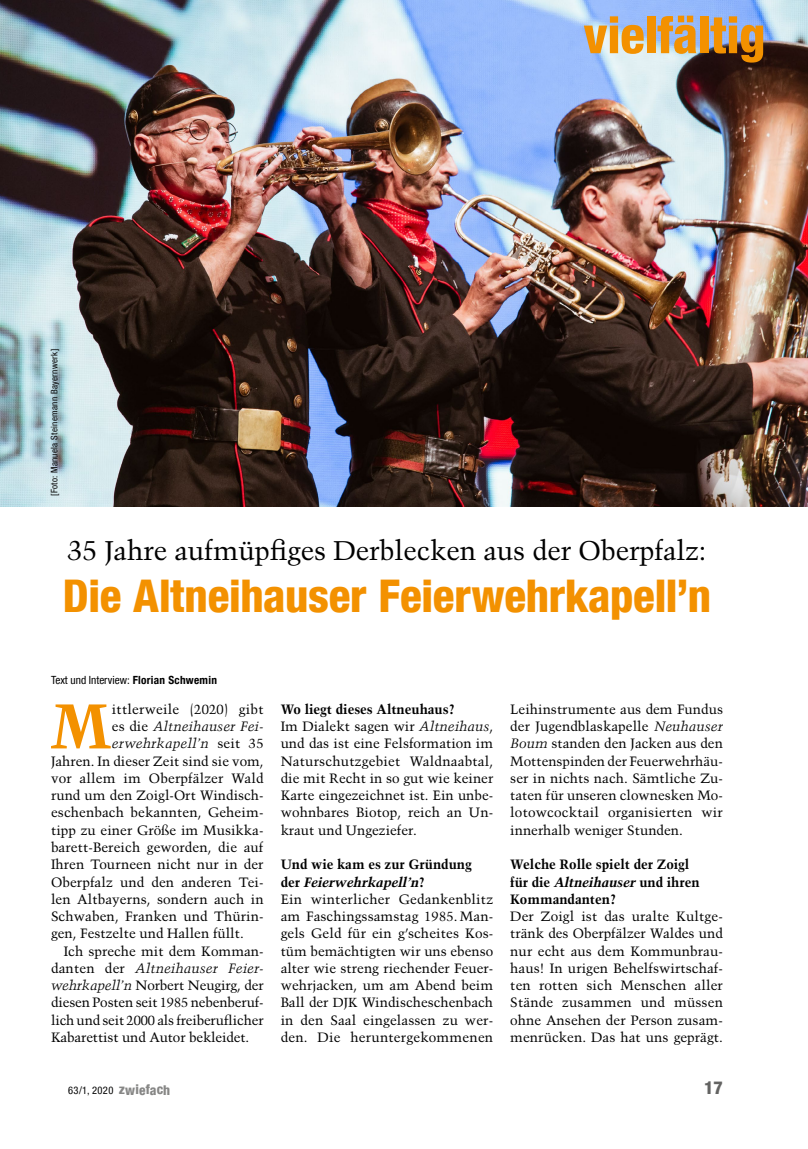
<style>
.page{position:relative;width:808px;height:1149px;background:#fff}
.page>*{position:absolute;margin:0;border:0;box-sizing:border-box;transform-origin:0 0}
.t1{font:700 63px "Trump Mediaeval LT Std";color:#f39100}
.t2{font:800 condensed 51px "Helvetica Neue LT Com";letter-spacing:-.005em;color:#f39100}
.t3{font:800 condensed 45px "Helvetica Neue LT Com";letter-spacing:-.005em;color:#f39100}
.t4{font:27px "Trump Mediaeval LT Std";letter-spacing:-.005em;color:#000}
.t5{font:800 condensed 18px "Helvetica Neue LT Com";color:#636362}
.t6{font:13.5px/17.2px "Trump Mediaeval LT Std";color:#000}
.t7{font:italic 13.5px "Trump Mediaeval LT Std";letter-spacing:.005em;color:#000}
.t8{font:700 13.5px/17.2px "Trump Mediaeval LT Std";letter-spacing:-.005em;color:#000}
.t9{font:condensed 11.25px "Helvetica Neue LT Com";color:#000}
.t10{font:condensed 10.5px "Helvetica Neue LT Com";letter-spacing:.035em;color:#000}
.t11{font:condensed 9px "Helvetica Neue LT Com";letter-spacing:.035em;color:#000}
.s1{font-weight:700}
.s2{font-size:13.05px}
.s3{font-style:normal}
.s4{font-style:normal;font-size:13.05px}
.s5{font-style:italic}
.s6{font-weight:700;font-style:italic}
.s7{font-weight:800;font-size:13.5px;color:#878786}
</style>
<div class="page">
<img style="left:0;top:0;width:808px;height:506px">
<p class="t11" style="left:49px;top:496px;width:148px;rotate:-90deg">[Foto: Manuela Steinemann Bayernwerk]</p>
<h2 class="t2" style="left:583px;top:4px;width:184px">vielfältig</h2>
<h3 class="t4" style="left:68px;top:534px;width:640px">35 Jahre aufmüpfiges Derblecken aus der Oberpfalz:</h3>
<h3 class="t3" style="left:63px;top:568px;width:650px">Die Altneihauser Feierwehrkapell’n</h3>
<p class="t9" style="left:51px;top:673px;width:168px">Text und Interview: <span class="s1">Florian Schwemin</span></p>
<h1 class="t1" style="left:50px;top:686px;width:64px">M</h1>
<p class="t6" style="left:112px;top:700px;width:153px">ittlerweile (<span class="s2">2020</span>) gibt</p>
<p class="t7" style="left:112px;top:718px;width:153px"><span class="s3">es die</span> Altneihauser Fei-</p>
<p class="t7" style="left:112px;top:735px;width:153px">erwehrkapell’n <span class="s3">seit</span> <span class="s4">35</span></p>
<p class="t6" style="left:51px;top:752px;width:214px">Jahren. In dieser Zeit sind sie vom,</p>
<p class="t6" style="left:51px;top:769px;width:214px">vor allem im Oberpfälzer Wald</p>
<p class="t6" style="left:51px;top:786px;width:214px">rund um den Zoigl-Ort Windisch-</p>
<p class="t6" style="left:51px;top:803px;width:214px">eschenbach bekannten, Geheim-</p>
<p class="t6" style="left:51px;top:821px;width:214px">tipp zu einer Größe im Musikka-</p>
<p class="t6" style="left:51px;top:838px;width:214px">barett-Bereich geworden, die auf</p>
<p class="t6" style="left:51px;top:855px;width:214px">Ihren Tourneen nicht nur in der</p>
<p class="t6" style="left:51px;top:872px;width:214px">Oberpfalz und den anderen Tei-</p>
<p class="t6" style="left:51px;top:890px;width:214px">len Altbayerns, sondern auch in</p>
<p class="t6" style="left:51px;top:907px;width:214px">Schwaben, Franken und Thürin-</p>
<p class="t6" style="left:51px;top:924px;width:194px">gen, Festzelte und Hallen füllt.</p>
<p class="t6" style="left:64px;top:941px;width:201px">Ich spreche mit dem Komman-</p>
<p class="t7" style="left:51px;top:959px;width:214px"><span class="s3">danten der</span> Altneihauser Feier-</p>
<p class="t6" style="left:51px;top:976px;width:214px"><span class="s5">wehrkapell’n</span> Norbert Neugirg, der</p>
<p class="t6" style="left:51px;top:993px;width:214px">diesen Posten seit <span class="s2">1985</span> nebenberuf-</p>
<p class="t6" style="left:51px;top:1010px;width:214px">lich und seit <span class="s2">2000</span> als freiberuflicher</p>
<p class="t6" style="left:51px;top:1028px;width:200px">Kabarettist und Autor bekleidet.</p>
<p class="t6" style="left:281px;top:700px;width:214px"><span class="s1">Wo liegt dieses Altneuhaus?<br></span>Im Dialekt sagen wir <span class="s5">Altneihaus</span>, und das ist eine Felsformation im<br>Naturschutzgebiet Waldnaabtal, die mit Recht in so gut wie keiner<br>Karte eingezeichnet ist. Ein unbe&shy;wohnbares Biotop, reich an Un&shy;kraut und Ungeziefer.</p>
<p class="t6" style="left:281px;top:855px;width:214px"><span class="s1">Und wie kam es zur Gründung der</span> <span class="s6">Feierwehrkapell’n</span><span class="s1">?<br></span>Ein winterlicher Gedankenblitz am Faschingssamstag <span class="s2">1985</span>. Man&shy;gels Geld für ein g’scheites Kos&shy;tüm bemächtigten wir uns ebenso alter wie streng riechender Feuer&shy;wehrjacken, um am Abend beim<br>Ball der <span class="s2">DJK</span> Windischeschenbach in den Saal eingelassen zu wer&shy;den. Die heruntergekommenen</p>
<p class="t6" style="left:510px;top:700px;width:214px;text-align:justify">Leihinstrumente aus dem Fundus der Jugendblaskapelle <span class="s5">Neuhauser Boum</span> standen den Jacken aus den Mottenspinden der Feuerwehrhäu&shy;ser in nichts nach. Sämtliche Zu&shy;taten für unseren clownesken Mo&shy;lotowcocktail organisierten wir innerhalb weniger Stunden.</p>
<p class="t8" style="left:510px;top:855px;width:191px">Welche Rolle spielt der Zoigl für die <span class="s5">Altneihauser</span> und ihren<br>Kommandanten?</p>
<p class="t6" style="left:510px;top:907px;width:214px;text-align:justify">Der Zoigl ist das uralte Kultge&shy;tränk des Oberpfälzer Waldes und nur echt aus dem Kommunbrau&shy;haus! In urigen Behelfswirtschaf&shy;ten rotten sich Menschen aller Stände zusammen und müssen ohne Ansehen der Person zusam&shy;menrücken. Das hat uns geprägt.</p>
<p class="t10" style="left:68px;top:1083px;width:104px">63/1, 2020 <span class="s7">zwiefach</span></p>
<h3 class="t5" style="left:704px;top:1075px;width:20px">17</h3>
</div>
